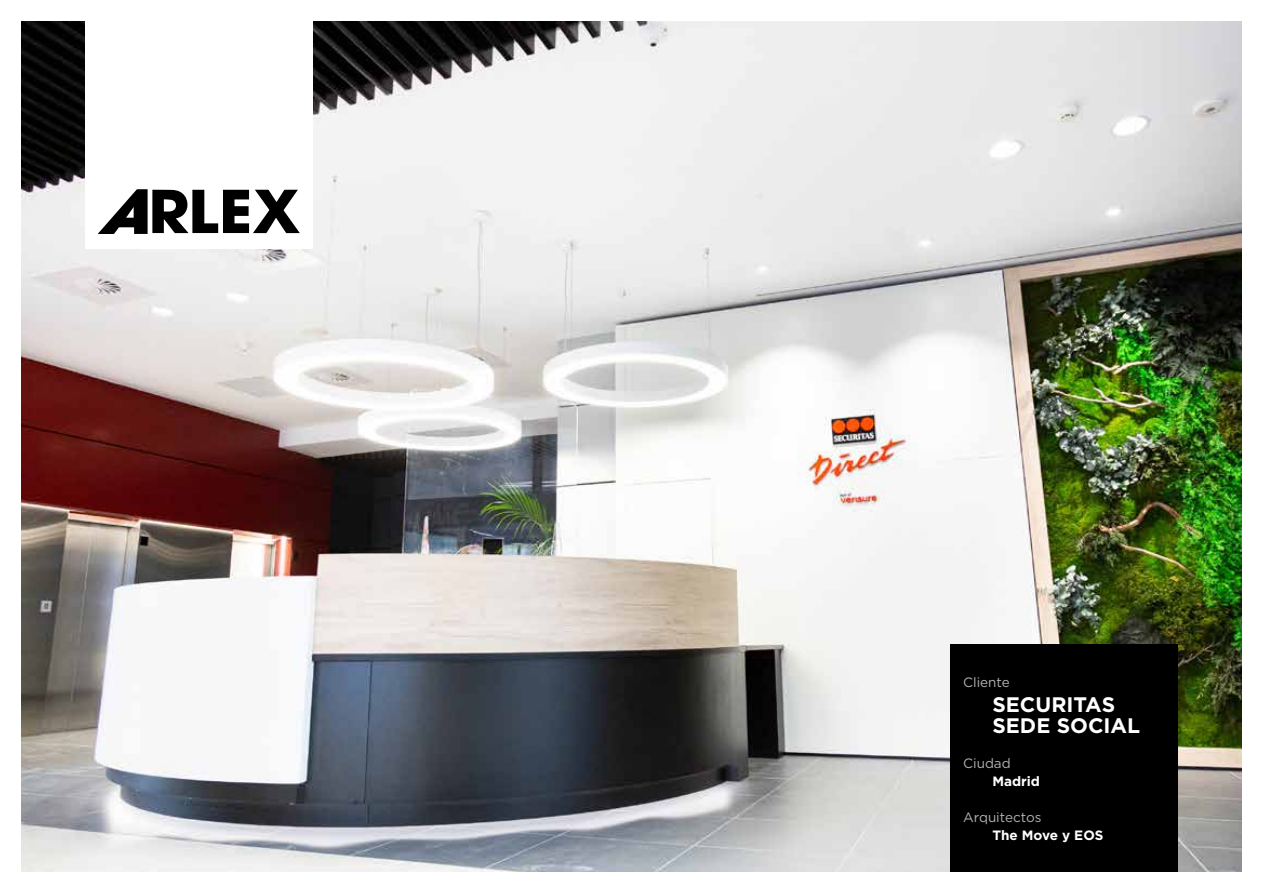
<style>
.page{position:relative;width:1263px;height:893px;background:#fff}
.page>*{position:absolute;margin:0;border:0;box-sizing:border-box;transform-origin:0 0}
.t1{font:700 21px/21px "Gotham";color:#fff}
.t2{font:13.5px "Gotham";color:#b1b3b4}
.t3{font:700 13.5px "Gotham";color:#fff}
</style>
<div class="page">
<img style="left:21px;top:21px;width:1221px;height:851px">
<div style="left:85px;top:0;width:228px;height:249px;background:#fff"></div>
<svg style="left:98px;top:189px;width:202px;height:45px"></svg>
<div style="left:950px;top:644px;width:228px;height:228px;background:#000"></div>
<p class="t2" style="left:963px;top:673px;width:48px">Cliente</p>
<h1 class="t1" style="left:992px;top:694px;width:149px">SECURITAS<br>SEDE SOCIAL</h1>
<p class="t2" style="left:963px;top:754px;width:49px">Ciudad</p>
<p class="t3" style="left:992px;top:772px;width:49px">Madrid</p>
<p class="t2" style="left:963px;top:808px;width:80px">Arquitectos</p>
<p class="t3" style="left:992px;top:826px;width:112px">The Move y EOS</p>
</div>
